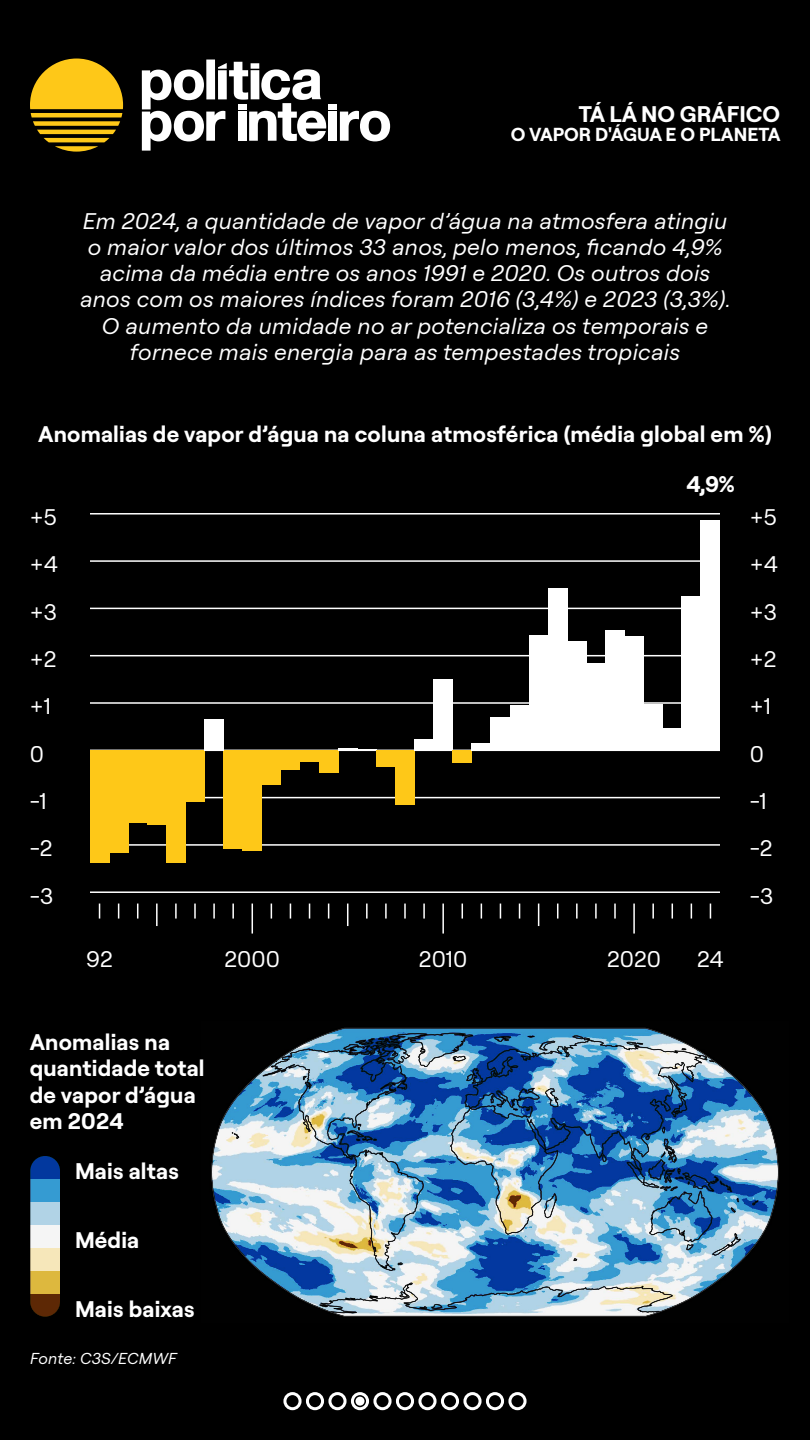
<style>
.page{position:relative;width:810px;height:1440px;background:#000}
.page>*{position:absolute;margin:0;border:0;box-sizing:border-box;transform-origin:0 0}
.t1{font:italic 22.5px/26.2px "Roobert";letter-spacing:.015em;color:#fff;text-align:center}
.t2{font:700 22.5px/26.2px "Roobert";letter-spacing:.01em;color:#fff}
.t3{font:22.5px "Roobert";color:#fff}
.t4{font:700 18.75px "Roobert";color:#fff}
.t5{font:italic 15.75px "Roobert";letter-spacing:.015em;color:#fff}
</style>
<div class="page">
<svg style="left:30px;top:59px;width:93px;height:93px"></svg>
<div style="left:328px;top:105px;width:9px;height:5px;background:#fff"></div>
<div style="left:328px;top:112px;width:9px;height:29px;background:#fff"></div>
<svg style="left:340px;top:111px;width:50px;height:30px"></svg>
<div style="left:206px;top:60px;width:9px;height:39px;background:#fff"></div>
<svg style="left:142px;top:62px;width:184px;height:89px"></svg>
<hr style="left:90px;top:513px;width:630px;height:2px;background:#fff">
<hr style="left:90px;top:560px;width:630px;height:2px;background:#fff">
<hr style="left:90px;top:608px;width:630px;height:1px;background:#fff">
<hr style="left:90px;top:655px;width:630px;height:1px;background:#fff">
<hr style="left:90px;top:702px;width:630px;height:2px;background:#fff">
<hr style="left:90px;top:750px;width:630px;height:1px;background:#fff">
<hr style="left:90px;top:891px;width:630px;height:2px;background:#fff">
<hr style="left:90px;top:844px;width:630px;height:2px;background:#fff">
<hr style="left:90px;top:797px;width:630px;height:1px;background:#fff">
<div style="left:283px;top:1392px;width:19px;height:18px;border:3px solid #fff;border-radius:50%"></div>
<div style="left:306px;top:1392px;width:18px;height:18px;border:3px solid #fff;border-radius:50%"></div>
<div style="left:328px;top:1392px;width:19px;height:18px;border:3px solid #fff;border-radius:50%"></div>
<div style="left:351px;top:1392px;width:18px;height:18px;border:3px solid #fff;border-radius:50%"></div>
<div style="left:373px;top:1392px;width:19px;height:18px;border:3px solid #fff;border-radius:50%"></div>
<div style="left:396px;top:1392px;width:18px;height:18px;border:3px solid #fff;border-radius:50%"></div>
<div style="left:356px;top:1397px;width:8px;height:9px;background:#fff;border-radius:50%"></div>
<div style="left:418px;top:1392px;width:19px;height:18px;border:3px solid #fff;border-radius:50%"></div>
<div style="left:441px;top:1392px;width:18px;height:18px;border:3px solid #fff;border-radius:50%"></div>
<div style="left:463px;top:1392px;width:19px;height:18px;border:3px solid #fff;border-radius:50%"></div>
<div style="left:90px;top:750px;width:19px;height:112px;background:#fec818"></div>
<div style="left:109px;top:750px;width:19px;height:103px;background:#fec818"></div>
<div style="left:128px;top:750px;width:19px;height:73px;background:#fec818"></div>
<div style="left:147px;top:750px;width:19px;height:75px;background:#fec818"></div>
<div style="left:166px;top:750px;width:19px;height:112px;background:#fec818"></div>
<div style="left:185px;top:750px;width:20px;height:52px;background:#fec818"></div>
<div style="left:224px;top:750px;width:19px;height:99px;background:#fec818"></div>
<div style="left:243px;top:750px;width:19px;height:101px;background:#fec818"></div>
<div style="left:262px;top:750px;width:19px;height:35px;background:#fec818"></div>
<div style="left:281px;top:750px;width:19px;height:20px;background:#fec818"></div>
<div style="left:300px;top:750px;width:19px;height:12px;background:#fec818"></div>
<div style="left:319px;top:750px;width:19px;height:23px;background:#fec818"></div>
<div style="left:376px;top:750px;width:19px;height:17px;background:#fec818"></div>
<div style="left:395px;top:750px;width:20px;height:55px;background:#fec818"></div>
<div style="left:453px;top:750px;width:19px;height:13px;background:#fec818"></div>
<div style="left:205px;top:719px;width:19px;height:31px;background:#fff"></div>
<svg style="left:338px;top:748px;width:38px;height:2px"></svg>
<div style="left:415px;top:739px;width:19px;height:11px;background:#fff"></div>
<div style="left:434px;top:679px;width:19px;height:71px;background:#fff"></div>
<div style="left:472px;top:743px;width:19px;height:7px;background:#fff"></div>
<div style="left:491px;top:717px;width:19px;height:33px;background:#fff"></div>
<div style="left:510px;top:705px;width:19px;height:45px;background:#fff"></div>
<div style="left:529px;top:635px;width:19px;height:115px;background:#fff"></div>
<div style="left:548px;top:589px;width:19px;height:161px;background:#fff"></div>
<div style="left:567px;top:641px;width:19px;height:109px;background:#fff"></div>
<div style="left:586px;top:663px;width:19px;height:87px;background:#fff"></div>
<div style="left:605px;top:630px;width:20px;height:120px;background:#fff"></div>
<div style="left:625px;top:636px;width:19px;height:114px;background:#fff"></div>
<div style="left:644px;top:704px;width:19px;height:46px;background:#fff"></div>
<div style="left:663px;top:728px;width:19px;height:22px;background:#fff"></div>
<div style="left:682px;top:596px;width:19px;height:154px;background:#fff"></div>
<div style="left:701px;top:520px;width:19px;height:230px;background:#fff"></div>
<svg style="left:99px;top:904px;width:1px;height:15px"></svg>
<svg style="left:118px;top:904px;width:1px;height:15px"></svg>
<svg style="left:137px;top:904px;width:1px;height:15px"></svg>
<hr style="left:156px;top:904px;width:2px;height:22px;background:#fff">
<svg style="left:175px;top:904px;width:2px;height:15px"></svg>
<svg style="left:194px;top:904px;width:2px;height:15px"></svg>
<svg style="left:213px;top:904px;width:2px;height:15px"></svg>
<svg style="left:232px;top:904px;width:2px;height:15px"></svg>
<hr style="left:252px;top:904px;width:1px;height:30px;background:#fff">
<svg style="left:271px;top:904px;width:1px;height:15px"></svg>
<svg style="left:290px;top:904px;width:1px;height:15px"></svg>
<svg style="left:309px;top:904px;width:1px;height:15px"></svg>
<svg style="left:328px;top:904px;width:1px;height:15px"></svg>
<svg style="left:347px;top:904px;width:1px;height:22px"></svg>
<svg style="left:366px;top:904px;width:2px;height:15px"></svg>
<svg style="left:385px;top:904px;width:2px;height:15px"></svg>
<svg style="left:404px;top:904px;width:2px;height:15px"></svg>
<svg style="left:423px;top:904px;width:2px;height:15px"></svg>
<hr style="left:442px;top:904px;width:2px;height:30px;background:#fff">
<svg style="left:462px;top:904px;width:1px;height:15px"></svg>
<svg style="left:481px;top:904px;width:1px;height:15px"></svg>
<svg style="left:500px;top:904px;width:1px;height:15px"></svg>
<svg style="left:519px;top:904px;width:1px;height:15px"></svg>
<svg style="left:538px;top:904px;width:1px;height:22px"></svg>
<svg style="left:557px;top:904px;width:1px;height:15px"></svg>
<svg style="left:576px;top:904px;width:2px;height:15px"></svg>
<svg style="left:595px;top:904px;width:2px;height:15px"></svg>
<svg style="left:614px;top:904px;width:2px;height:15px"></svg>
<hr style="left:633px;top:904px;width:2px;height:30px;background:#fff">
<svg style="left:652px;top:904px;width:2px;height:15px"></svg>
<svg style="left:672px;top:904px;width:1px;height:15px"></svg>
<svg style="left:691px;top:904px;width:1px;height:15px"></svg>
<svg style="left:710px;top:904px;width:1px;height:15px"></svg>
<svg style="left:30px;top:1294px;width:30px;height:23px"></svg>
<div style="left:30px;top:1271px;width:30px;height:23px;background:#ddb83e"></div>
<div style="left:30px;top:1248px;width:30px;height:23px;background:#f6e7ba"></div>
<div style="left:30px;top:1225px;width:30px;height:23px;background:#f5f5f5"></div>
<div style="left:30px;top:1202px;width:30px;height:23px;background:#b1d3e6"></div>
<div style="left:30px;top:1179px;width:30px;height:23px;background:#359bd2"></div>
<svg style="left:30px;top:1156px;width:30px;height:23px"></svg>
<img style="left:211px;top:1027px;width:568px;height:290px">
<div style="left:486px;top:1392px;width:18px;height:18px;border:3px solid #fff;border-radius:50%"></div>
<div style="left:508px;top:1392px;width:19px;height:18px;border:3px solid #fff;border-radius:50%"></div>
<p class="t2" style="left:579px;top:99px;width:203px">TÁ LÁ NO GRÁFICO</p>
<p class="t4" style="left:511px;top:121px;width:271px">O VAPOR D'ÁGUA E O PLANETA</p>
<p class="t1" style="left:80px;top:206px;width:652px">Em 2024, a quantidade de vapor d’água na atmosfera atingiu o maior valor dos últimos 33 anos, pelo menos, ficando 4,9% acima da média entre os anos 1991 e 2020. Os outros dois anos com os maiores índices foram 2016 (3,4%) e 2023 (3,3%).<br>O aumento da umidade no ar potencializa os temporais e fornece mais energia para as tempestades tropicais</p>
<p class="t2" style="left:38px;top:420px;width:735px">Anomalias de vapor d’água na coluna atmosférica (média global em %)</p>
<p class="t2" style="left:686px;top:469px;width:50px">4,9%</p>
<p class="t3" style="left:30px;top:501px;width:28px">+5</p>
<p class="t3" style="left:750px;top:501px;width:28px">+5</p>
<p class="t3" style="left:30px;top:548px;width:30px">+4</p>
<p class="t3" style="left:750px;top:548px;width:30px">+4</p>
<p class="t3" style="left:30px;top:596px;width:29px">+3</p>
<p class="t3" style="left:750px;top:596px;width:29px">+3</p>
<p class="t3" style="left:30px;top:643px;width:28px">+2</p>
<p class="t3" style="left:750px;top:643px;width:28px">+2</p>
<p class="t3" style="left:30px;top:690px;width:23px">+1</p>
<p class="t3" style="left:750px;top:690px;width:23px">+1</p>
<p class="t3" style="left:30px;top:738px;width:16px">0</p>
<p class="t3" style="left:750px;top:738px;width:16px">0</p>
<p class="t3" style="left:30px;top:785px;width:18px">-1</p>
<p class="t3" style="left:750px;top:785px;width:18px">-1</p>
<p class="t3" style="left:30px;top:832px;width:24px">-2</p>
<p class="t3" style="left:750px;top:832px;width:24px">-2</p>
<p class="t3" style="left:30px;top:880px;width:25px">-3</p>
<p class="t3" style="left:750px;top:880px;width:25px">-3</p>
<p class="t3" style="left:86px;top:944px;width:28px">92</p>
<p class="t3" style="left:225px;top:944px;width:57px">2000</p>
<p class="t3" style="left:419px;top:944px;width:50px">2010</p>
<p class="t3" style="left:607px;top:944px;width:56px">2020</p>
<p class="t3" style="left:697px;top:944px;width:28px">24</p>
<p class="t2" style="left:30px;top:1028px;width:176px">Anomalias na quantidade total de vapor d’água em 2024</p>
<p class="t2" style="left:75px;top:1156px;width:105px">Mais altas</p>
<p class="t2" style="left:75px;top:1225px;width:66px">Média</p>
<p class="t2" style="left:75px;top:1294px;width:121px">Mais baixas</p>
<p class="t5" style="left:30px;top:1347px;width:148px">Fonte: C3S/ECMWF</p>
</div>
